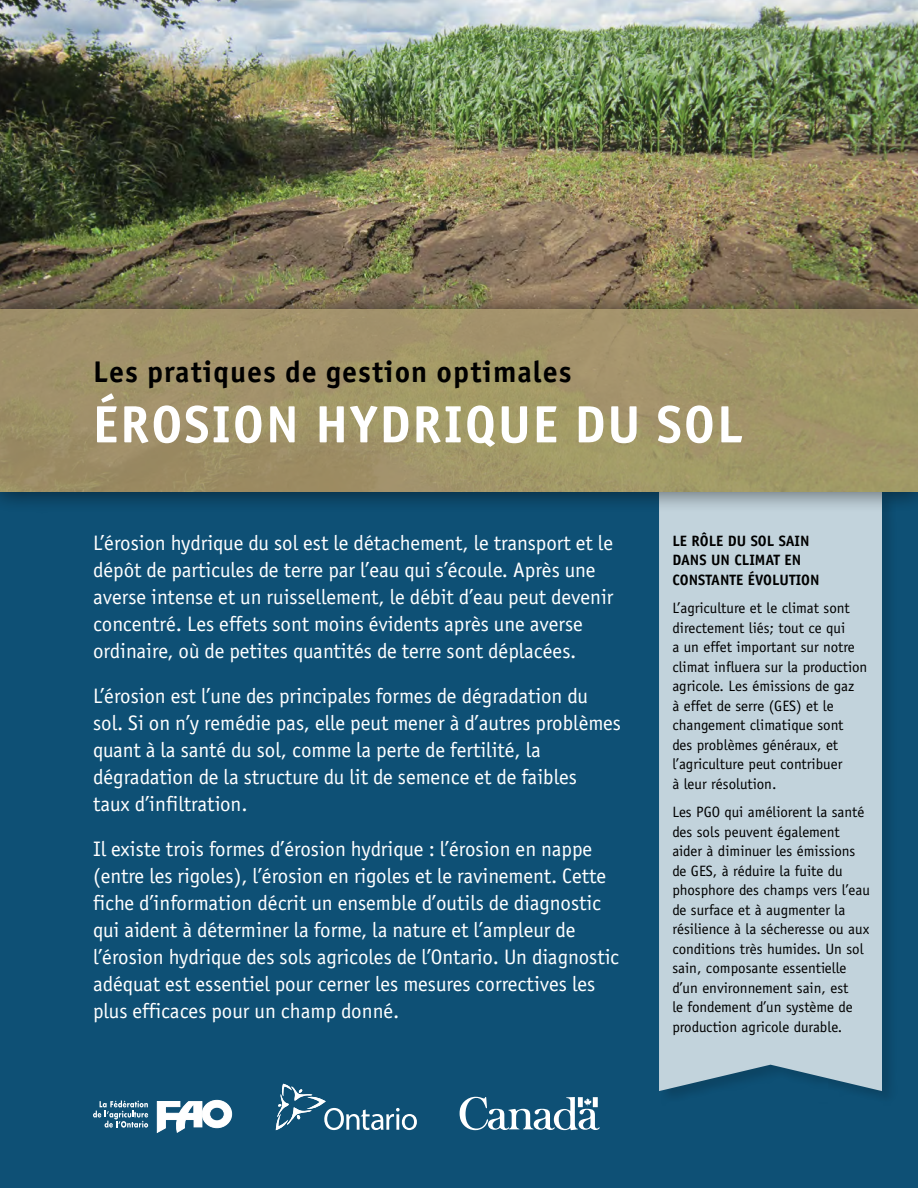
<style>
.page{position:relative;width:918px;height:1188px;background:#fff}
.page>*{position:absolute;margin:0;border:0;box-sizing:border-box;transform-origin:0 0}
.t1{font:700 52.65px "Officina Sans";letter-spacing:.035em;color:#fff}
.t2{font:700 30px "Officina Sans";letter-spacing:.035em;color:#000}
.t3{font:21px/27px "Officina Sans";color:#fff}
.t4{font:15px/19.5px "Officina Sans";color:#000}
.t5{font:700 15px/19.5px "Officina Sans";color:#000}
</style>
<div class="page">
<img style="left:0;top:0;width:918px;height:287px">
<div style="left:0;top:492px;width:918px;height:696px;background:#0e5075"></div>
<div style="left:659px;top:491px;width:239px;height:615px;background:#0d4c6f"></div>
<div style="left:659px;top:514px;width:223px;height:577px;background:#c2d3dc"></div>
<div style="left:0;top:287px;width:918px;height:227px;background:#000;opacity:.75"></div>
<div style="left:0;top:309px;width:918px;height:183px;background:#a19468"></div>
<svg style="left:276px;top:1084px;width:141px;height:46px"></svg>
<svg style="left:460px;top:1097px;width:140px;height:33px"></svg>
<svg style="left:156px;top:1099px;width:77px;height:34px"></svg>
<svg style="left:93px;top:1101px;width:55px;height:27px"></svg>
<h2 class="t2" style="left:93px;top:353px;width:480px">Les pratiques de gestion optimales</h2>
<h1 class="t1" style="left:93px;top:392px;width:652px">ÉROSION HYDRIQUE DU SOL</h1>
<p class="t3" style="left:93px;top:529px;width:522px">L’érosion hydrique du sol est le détachement, le transport et le dépôt de particules de terre par l’eau qui s’écoule. Après une averse intense et un ruissellement, le débit d’eau peut devenir concentré. Les effets sont moins évidents après une averse ordinaire, où de petites quantités de terre sont déplacées.</p>
<p class="t3" style="left:93px;top:682px;width:530px">L’érosion est l’une des principales formes de dégradation du sol. Si on n’y remédie pas, elle peut mener à d’autres problèmes quant à la santé du sol, comme la perte de fertilité, la dégradation de la structure du lit de semence et de faibles<br>taux d’infiltration.</p>
<p class="t3" style="left:93px;top:835px;width:528px">Il existe trois formes d’érosion hydrique : l’érosion en nappe (entre les rigoles), l’érosion en rigoles et le ravinement. Cette fiche d’information décrit un ensemble d’outils de diagnostic qui aident à déterminer la forme, la nature et l’ampleur de l’érosion hydrique des sols agricoles de l’Ontario. Un diagnostic adéquat est essentiel pour cerner les mesures correctives les plus efficaces pour un champ donné.</p>
<p class="t5" style="left:672px;top:531px;width:149px">LE RÔLE DU SOL SAIN<br>DANS UN CLIMAT EN<br>CONSTANTE ÉVOLUTION</p>
<p class="t4" style="left:672px;top:599px;width:197px">L’agriculture et le climat sont directement liés; tout ce qui<br>a un effet important sur notre climat influera sur la production agricole. Les émissions de gaz<br>à effet de serre (GES) et le changement climatique sont<br>des problèmes généraux, et l’agriculture peut contribuer<br>à leur résolution.</p>
<p class="t4" style="left:672px;top:803px;width:199px">Les PGO qui améliorent la santé des sols peuvent également aider à diminuer les émissions de GES, à réduire la fuite du phosphore des champs vers l’eau de surface et à augmenter la résilience à la sécheresse ou aux conditions très humides. Un sol sain, composante essentielle d’un environnement sain, est<br>le fondement d’un système de production agricole durable.</p>
</div>
